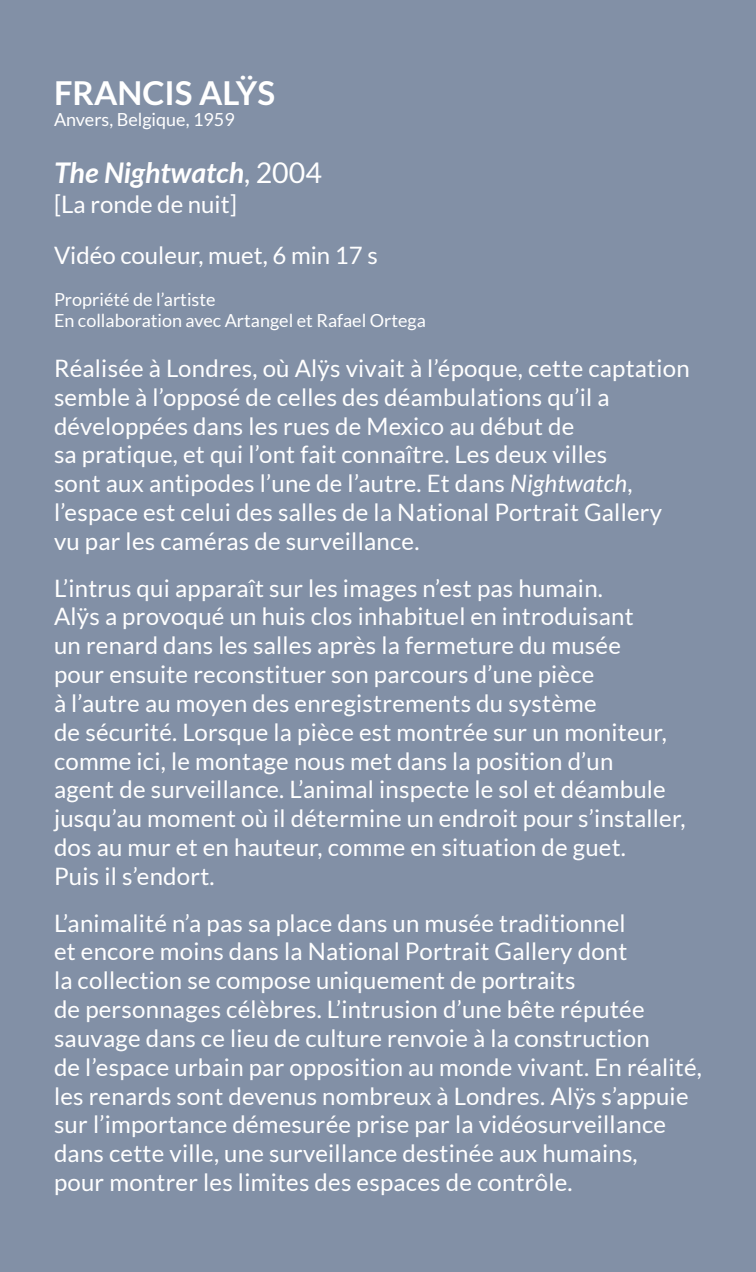
<style>
.page{position:relative;width:756px;height:1272px;background:#fff}
.page>*{position:absolute;margin:0;border:0;box-sizing:border-box;transform-origin:0 0}
.Nom_de_l_artiste{font:700 33px "Lato";color:#fff}
.Information{font:italic 700 28.5px "Lato";color:#fff}
.Information-2{font:24px/28.8px "Lato";letter-spacing:.01em;color:#fff}
.Information-3{font:18px "Lato";color:#fff}
.s1{font-weight:400;font-style:normal}
.s2{font-style:italic}
</style>
<div class="page">
<div style="left:0;top:0;width:756px;height:1271px;background:#8290a6"></div>
<p class="Nom_de_l_artiste" style="left:54px;top:74px;width:223px">FRANCIS ALŸS</p>
<p class="Information-3" style="left:54px;top:109px;width:182px">Anvers, Belgique, 1959</p>
<p class="Information" style="left:54px;top:156px;width:269px">The Nightwatch<span class="s1">, 2004</span></p>
<p class="Information-2" style="left:54px;top:190px;width:184px">[La ronde de nuit]</p>
<p class="Information-2" style="left:54px;top:241px;width:325px">Vidéo couleur, muet, 6 min 17 s</p>
<p class="Information-3" style="left:54px;top:289px;width:163px">Propriété de l’artiste</p>
<p class="Information-3" style="left:54px;top:310px;width:373px">En collaboration avec Artangel et Rafael Ortega</p>
<p class="Information-2" style="left:54px;top:353px;width:637px">Réalisée à Londres, où Alÿs vivait à l’époque, cette captation semble à l’opposé de celles des déambulations qu’il a développées dans les rues de Mexico au début de</p>
<p class="Information-2" style="left:54px;top:440px;width:555px">sa pratique, et qui l’ont fait connaître. Les deux villes</p>
<p class="Information-2" style="left:54px;top:469px;width:610px">sont aux antipodes l’une de l’autre. Et dans <span class="s2">Nightwatch</span>, l’espace est celui des salles de la National Portrait Gallery</p>
<p class="Information-2" style="left:54px;top:526px;width:367px">vu par les caméras de surveillance.</p>
<p class="Information-2" style="left:54px;top:573px;width:551px">L’intrus qui apparaît sur les images n’est pas humain.</p>
<p class="Information-2" style="left:54px;top:602px;width:581px">Alÿs a provoqué un huis clos inhabituel en introduisant</p>
<p class="Information-2" style="left:54px;top:631px;width:568px">un renard dans les salles après la fermeture du musée</p>
<p class="Information-2" style="left:54px;top:659px;width:542px">pour ensuite reconstituer son parcours d’une pièce</p>
<p class="Information-2" style="left:54px;top:688px;width:544px">à l’autre au moyen des enregistrements du système</p>
<p class="Information-2" style="left:54px;top:717px;width:614px">de sécurité. Lorsque la pièce est montrée sur un moniteur, comme ici, le montage nous met dans la position d’un</p>
<p class="Information-2" style="left:54px;top:775px;width:613px">agent de surveillance. L’animal inspecte le sol et déambule</p>
<p class="Information-2" style="left:54px;top:803px;width:633px">jusqu’au moment où il détermine un endroit pour s’installer,</p>
<p class="Information-2" style="left:54px;top:832px;width:574px">dos au mur et en hauteur, comme en situation de guet.</p>
<p class="Information-2" style="left:54px;top:861px;width:162px">Puis il s’endort.</p>
<p class="Information-2" style="left:54px;top:908px;width:573px">L’animalité n’a pas sa place dans un musée traditionnel</p>
<p class="Information-2" style="left:54px;top:937px;width:575px">et encore moins dans la National Portrait Gallery dont</p>
<p class="Information-2" style="left:54px;top:965px;width:523px">la collection se compose uniquement de portraits</p>
<p class="Information-2" style="left:54px;top:994px;width:597px">de personnages célèbres. L’intrusion d’une bête réputée sauvage dans ce lieu de culture renvoie à la construction</p>
<p class="Information-2" style="left:54px;top:1052px;width:650px">de l’espace urbain par opposition au monde vivant. En réalité, les renards sont devenus nombreux à Londres. Alÿs s’appuie sur l’importance démesurée prise par la vidéosurveillance dans cette ville, une surveillance destinée aux humains,</p>
<p class="Information-2" style="left:54px;top:1167px;width:520px">pour montrer les limites des espaces de contrôle.</p>
</div>
